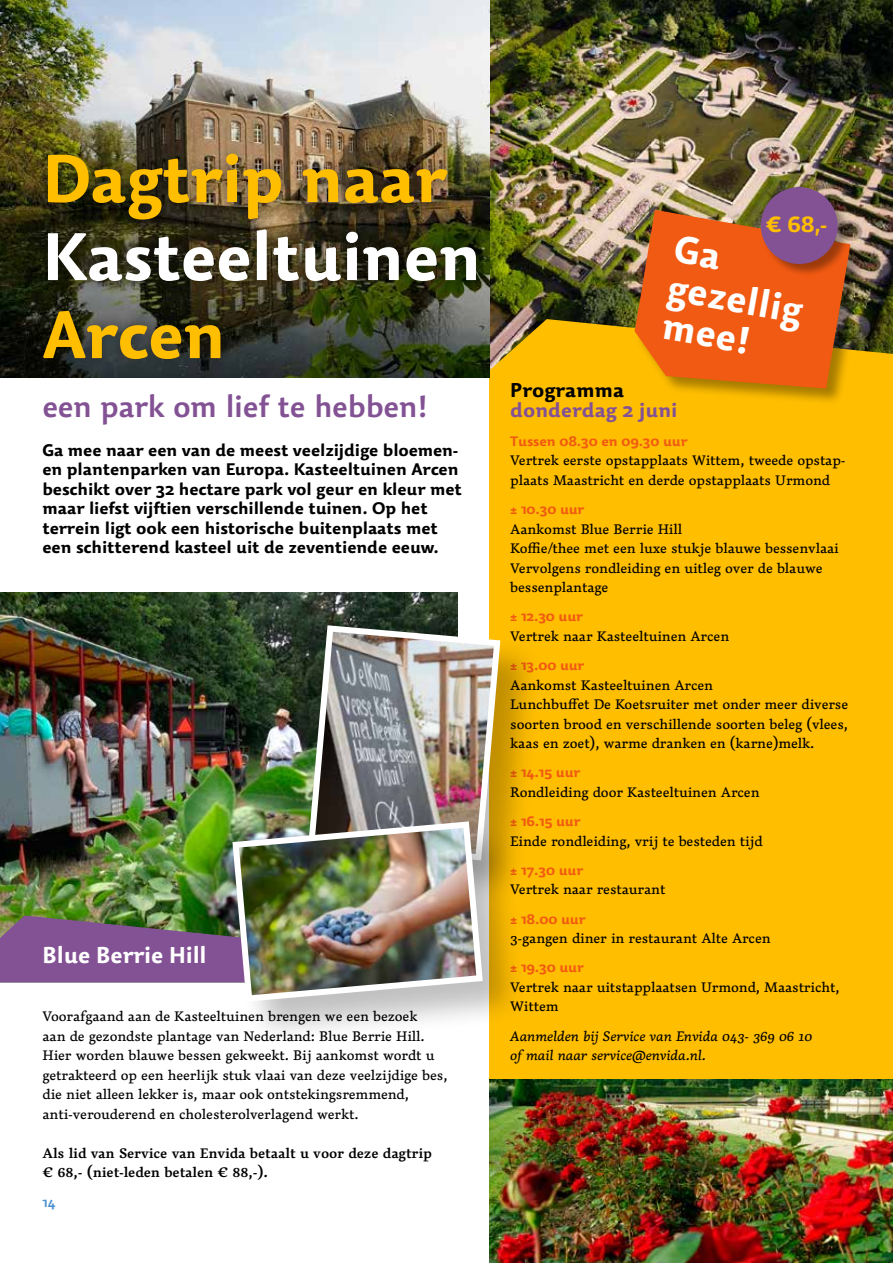
<style>
.page{position:relative;width:893px;height:1263px;background:#fff}
.page>*{position:absolute;margin:0;border:0;box-sizing:border-box;transform-origin:0 0}
.t1{font:700 66px "Dederon SDOT";letter-spacing:-.01em;color:#ffbe00}
.t2{font:700 66px "Dederon SDOT";letter-spacing:-.01em;color:#fff}
.t3{font:700 37.5px/39px "Dederon SDOT";color:#fff}
.t4{font:600 30px "Dederon SLOT";letter-spacing:-.01em;color:#835294}
.t5{font:700 22.5px "Dederon SDOT";letter-spacing:-.01em;color:#fff}
.t6{font:700 21.6px "Dederon SDOT";color:#ffbe00}
.t7{font:700 19.5px "Dederon SDOT";color:#835294}
.t8{font:700 19.5px "Dederon SDOT";color:#000}
.t9{font:700 16.5px/19.5px "Dederon SDOT";letter-spacing:-.01em;color:#000}
.t10{font:500 13.5px/19.5px "Dederon DOT";letter-spacing:-.01em;color:#000}
.t11{font:700 13.5px "Dederon SDOT";letter-spacing:-.01em;color:#f15a12}
.t12{font:600 13.5px/19.5px "Dederon LOT";letter-spacing:-.01em;color:#000}
.t13{font:italic 500 13.5px/19.5px "Dederon DOT";letter-spacing:-.01em;color:#000}
.t14{font:600 13.5px "Dederon SLOT";color:#4d90cf}
</style>
<div class="page">
<img style="left:0;top:0;width:893px;height:378px">
<div style="left:489px;top:319px;width:404px;height:761px;background:#ffbe00"></div>
<img style="left:489px;top:1080px;width:404px;height:183px">
<img style="left:0;top:592px;width:457px;height:36px">
<div style="left:634px;top:210px;width:234px;height:196px;background:#000;opacity:.35"></div>
<svg style="left:634px;top:210px;width:216px;height:179px;background:#e36215"></svg>
<div style="left:761px;top:188px;width:90px;height:89px;background:#000;opacity:.35"></div>
<div style="left:761px;top:187px;width:77px;height:77px;background:#835294;border-radius:50%"></div>
<div style="left:30px;top:140px;width:460px;height:233px;background:#000;opacity:.5"></div>
<div style="left:307px;top:624px;width:237px;height:280px;background:#000;opacity:.25"></div>
<svg style="left:305px;top:622px;width:199px;height:198px;background:#9a8229"></svg>
<div style="left:231px;top:820px;width:296px;height:225px;background:#000;opacity:.25"></div>
<img style="left:0;top:628px;width:497px;height:370px">
<img style="left:229px;top:818px;width:257px;height:187px">
<h1 class="t1" style="left:43px;top:138px;width:406px">Dagtrip naar</h1>
<h1 class="t2" style="left:43px;top:216px;width:440px">Kasteeltuinen</h1>
<h1 class="t1" style="left:43px;top:294px;width:185px">Arcen</h1>
<h3 class="t4" style="left:42px;top:388px;width:387px">een park om lief te hebben!</h3>
<p class="t9" style="left:42px;top:440px;width:421px">Ga mee naar een van de meest veelzijdige bloemen&shy;en plantenparken van Europa. Kasteeltuinen Arcen beschikt over 32 hectare park vol geur en kleur met maar liefst vijftien verschillende tuinen. Op het terrein ligt ook een historische buitenplaats met een schitterend kasteel uit de zeventiende eeuw.</p>
<h3 class="t5" style="left:43px;top:941px;width:166px">Blue Berrie Hill</h3>
<p class="t10" style="left:43px;top:1007px;width:407px">Voorafgaand aan de Kasteeltuinen brengen we een bezoek<br>aan de gezondste plantage van Nederland: Blue Berrie Hill.<br>Hier worden blauwe bessen gekweekt. Bij aankomst wordt u getrakteerd op een heerlijk stuk vlaai van deze veelzijdige bes, die niet alleen lekker is, maar ook ontstekingsremmend, anti-verouderend en cholesterolverlagend werkt.</p>
<p class="t12" style="left:43px;top:1143px;width:391px">Als lid van Service van Envida betaalt u voor deze dagtrip € 68,- (niet-leden betalen € 88,-).</p>
<p class="t14" style="left:43px;top:1194px;width:15px">14</p>
<h3 class="t6" style="left:765px;top:211px;width:63px">€ 68,-</h3>
<h2 class="t3" style="left:678px;top:229px;width:138px;rotate:10deg">Ga gezellig mee!</h2>
<h3 class="t8" style="left:510px;top:378px;width:115px">Programma</h3>
<h3 class="t7" style="left:510px;top:398px;width:169px">donderdag 2 juni</h3>
<p class="t11" style="left:510px;top:433px;width:179px">Tussen 08.30 en 09.30 uur</p>
<p class="t10" style="left:510px;top:451px;width:337px">Vertrek eerste opstapplaats Wittem, tweede opstap&shy;plaats Maastricht en derde opstapplaats Urmond</p>
<p class="t11" style="left:510px;top:501px;width:76px">± 10.30 uur</p>
<p class="t10" style="left:510px;top:519px;width:330px">Aankomst Blue Berrie Hill<br>Koffie/thee met een luxe stukje blauwe bessenvlaai Vervolgens rondleiding en uitleg over de blauwe bessenplantage</p>
<p class="t11" style="left:510px;top:608px;width:74px">± 12.30 uur</p>
<p class="t10" style="left:510px;top:626px;width:220px">Vertrek naar Kasteeltuinen Arcen</p>
<p class="t11" style="left:510px;top:657px;width:76px">± 13.00 uur</p>
<p class="t10" style="left:510px;top:675px;width:339px">Aankomst Kasteeltuinen Arcen<br>Lunchbuffet De Koetsruiter met onder meer diverse soorten brood en verschillende soorten beleg (vlees, kaas en zoet), warme dranken en (karne)melk.</p>
<p class="t11" style="left:510px;top:764px;width:71px">± 14.15 uur</p>
<p class="t10" style="left:510px;top:782px;width:251px">Rondleiding door Kasteeltuinen Arcen</p>
<p class="t11" style="left:510px;top:813px;width:72px">± 16.15 uur</p>
<p class="t10" style="left:510px;top:831px;width:254px">Einde rondleiding, vrij te besteden tijd</p>
<p class="t11" style="left:510px;top:862px;width:74px">± 17.30 uur</p>
<p class="t10" style="left:510px;top:880px;width:157px">Vertrek naar restaurant</p>
<p class="t11" style="left:510px;top:910px;width:77px">± 18.00 uur</p>
<p class="t10" style="left:510px;top:928px;width:262px">3-gangen diner in restaurant Alte Arcen</p>
<p class="t11" style="left:510px;top:959px;width:75px">± 19.30 uur</p>
<p class="t10" style="left:510px;top:977px;width:331px">Vertrek naar uitstapplaatsen Urmond, Maastricht,<br>Wittem</p>
<p class="t13" style="left:510px;top:1026px;width:304px">Aanmelden bij Service van Envida 043- 369 06 10 of mail naar service@envida.nl.</p>
</div>
